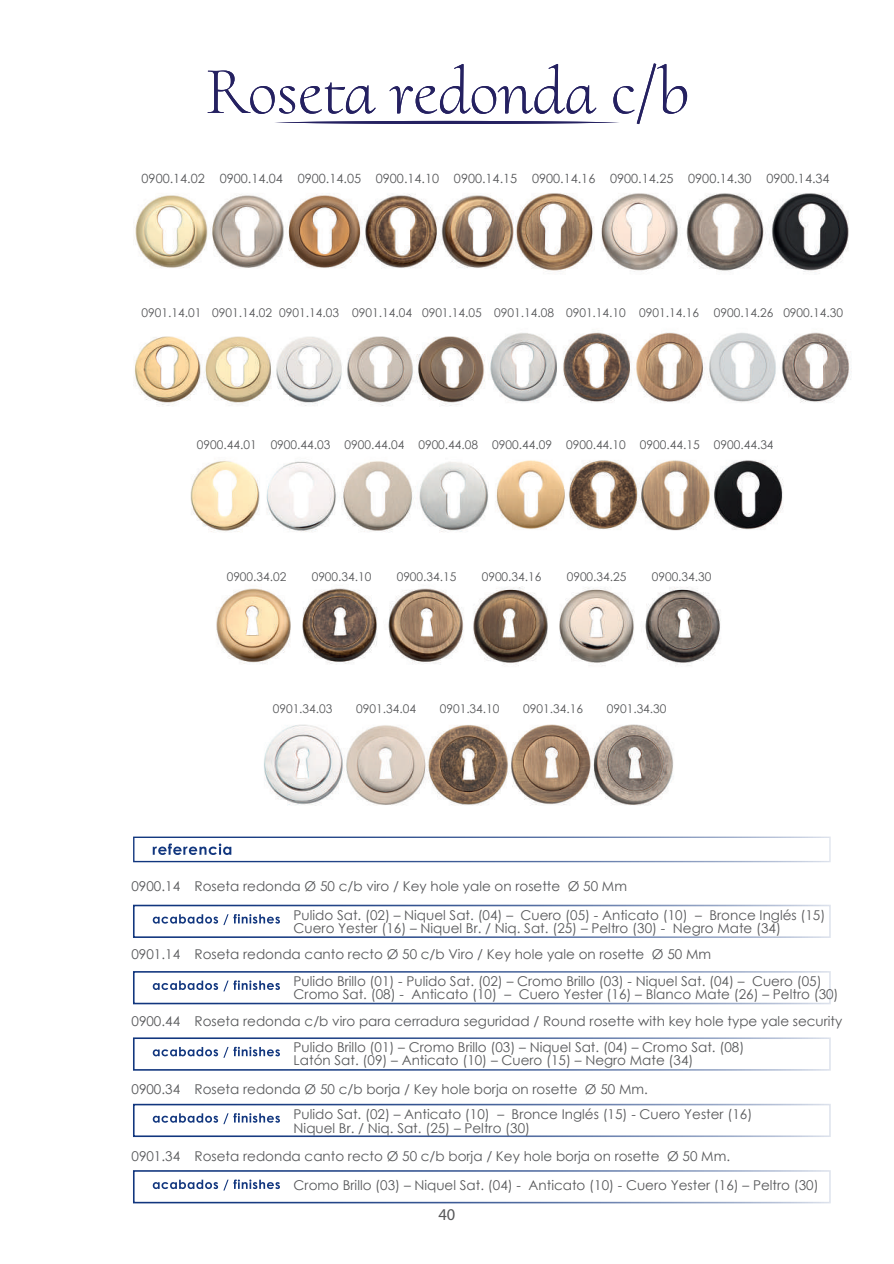
<style>
.page{position:relative;width:894px;height:1264px;background:#fff}
.page>*{position:absolute;margin:0;border:0;box-sizing:border-box;transform-origin:0 0}
.t1{font:300 67.5px "Cormorant Upright";color:#252161}
.t2{font:16.5px "Myriad Pro";color:#57585a}
.t3{font:13.5px/13.5px "Century Gothic";color:#57585a}
.t4{font:12.75px "Century Gothic";color:#57585a}
.t5{font:12px "Century Gothic";color:#57585a}
</style>
<div class="page">
<svg style="left:275px;top:121px;width:344px;height:3px"></svg>
<img style="left:236px;top:724px;width:464px;height:139px">
<img style="left:216px;top:588px;width:248px;height:77px">
<img style="left:473px;top:586px;width:248px;height:80px">
<img style="left:515px;top:193px;width:334px;height:81px">
<img style="left:134px;top:193px;width:380px;height:75px">
<img style="left:490px;top:332px;width:362px;height:71px">
<img style="left:134px;top:336px;width:351px;height:70px">
<img style="left:190px;top:461px;width:299px;height:72px">
<img style="left:495px;top:460px;width:289px;height:71px">
<div style="left:133px;top:836px;width:697px;height:26px;border:1px solid #11367e"></div>
<svg style="left:153px;top:843px;width:78px;height:11px"></svg>
<svg style="left:153px;top:914px;width:127px;height:10px"></svg>
<div style="left:133px;top:970px;width:697px;height:34px;border:2px solid #11367e"></div>
<svg style="left:153px;top:980px;width:127px;height:11px"></svg>
<div style="left:133px;top:1037px;width:697px;height:33px;border:2px solid #11367e"></div>
<svg style="left:153px;top:1046px;width:127px;height:11px"></svg>
<svg style="left:153px;top:1113px;width:127px;height:10px"></svg>
<div style="left:133px;top:1169px;width:697px;height:34px;border:2px solid #11367e"></div>
<svg style="left:153px;top:1179px;width:127px;height:11px"></svg>
<h1 class="t1" style="left:205px;top:52px;width:485px">Roseta redonda c/b</h1>
<p class="t4" style="left:141px;top:169px;width:689px">0900.14.02 0900.14.04 0900.14.05 0900.14.10 0900.14.15 0900.14.16 0900.14.25 0900.14.30 0900.14.34</p>
<p class="t5" style="left:141px;top:304px;width:559px">0901.14.01 0901.14.02 0901.14.03 0901.14.04 0901.14.05 0901.14.08 0901.14.10 0901.14.16</p>
<p class="t5" style="left:713px;top:304px;width:131px">0900.14.26 0900.14.30</p>
<p class="t5" style="left:197px;top:436px;width:578px">0900.44.01 0900.44.03 0900.44.04 0900.44.08 0900.44.09 0900.44.10 0900.44.15 0900.44.34</p>
<p class="t5" style="left:226px;top:568px;width:61px">0900.34.02</p>
<p class="t5" style="left:311px;top:568px;width:61px">0900.34.10</p>
<p class="t5" style="left:396px;top:568px;width:61px">0900.34.15</p>
<p class="t5" style="left:481px;top:568px;width:61px">0900.34.16</p>
<p class="t5" style="left:566px;top:568px;width:61px">0900.34.25</p>
<p class="t5" style="left:651px;top:568px;width:61px">0900.34.30</p>
<p class="t5" style="left:272px;top:700px;width:61px">0901.34.03</p>
<p class="t5" style="left:356px;top:700px;width:61px">0901.34.04</p>
<p class="t5" style="left:439px;top:700px;width:61px">0901.34.10</p>
<p class="t5" style="left:523px;top:700px;width:61px">0901.34.16</p>
<p class="t5" style="left:606px;top:700px;width:61px">0901.34.30</p>
<p class="t3" style="left:293px;top:871px;width:533px;line-height:28.7px;text-indent:-162px">0900.14 Roseta redonda Ø 50 c/b viro / Key hole yale on rosette Ø 50 Mm<br>Pulido Sat. (02) – Niquel Sat. (04) – Cuero (05) - Anticato (10) – Bronce Inglés (15)</p>
<p class="t3" style="left:131px;top:915px;width:651px;line-height:25.3px;text-indent:162px">Cuero Yester (16) – Niquel Br. / Niq. Sat. (25) – Peltro (30) - Negro Mate (34)<br>0901.14 Roseta redonda canto recto Ø 50 c/b Viro / Key hole yale on rosette Ø 50 Mm</p>
<p class="t3" style="left:293px;top:973px;width:546px">Pulido Brillo (01) - Pulido Sat. (02) – Cromo Brillo (03) - Niquel Sat. (04) – Cuero (05)<br>Cromo Sat. (08) - Anticato (10) – Cuero Yester (16) – Blanco Mate (26) – Peltro (30)</p>
<p class="t3" style="left:293px;top:1008px;width:550px;line-height:25.8px;text-indent:-162px">0900.44 Roseta redonda c/b viro para cerradura seguridad / Round rosette with key hole type yale security<br>Pulido Brillo (01) – Cromo Brillo (03) – Niquel Sat. (04) – Cromo Sat. (08)</p>
<p class="t3" style="left:131px;top:1046px;width:563px;line-height:28.2px;text-indent:162px">Latón Sat. (09) – Anticato (10) – Cuero (15) – Negro Mate (34)<br>0900.34 Roseta redonda Ø 50 c/b borja / Key hole borja on rosette Ø 50 Mm.</p>
<p class="t3" style="left:293px;top:1107px;width:460px">Pulido Sat. (02) – Anticato (10) – Bronce Inglés (15) - Cuero Yester (16)<br>Niquel Br. / Niq. Sat. (25) – Peltro (30)</p>
<p class="t3" style="left:293px;top:1141px;width:526px;line-height:29px;text-indent:-162px">0901.34 Roseta redonda canto recto Ø 50 c/b borja / Key hole borja on rosette Ø 50 Mm.<br>Cromo Brillo (03) – Niquel Sat. (04) - Anticato (10) - Cuero Yester (16) – Peltro (30)</p>
<p class="t2" style="left:438px;top:1204px;width:18px">40</p>
</div>
